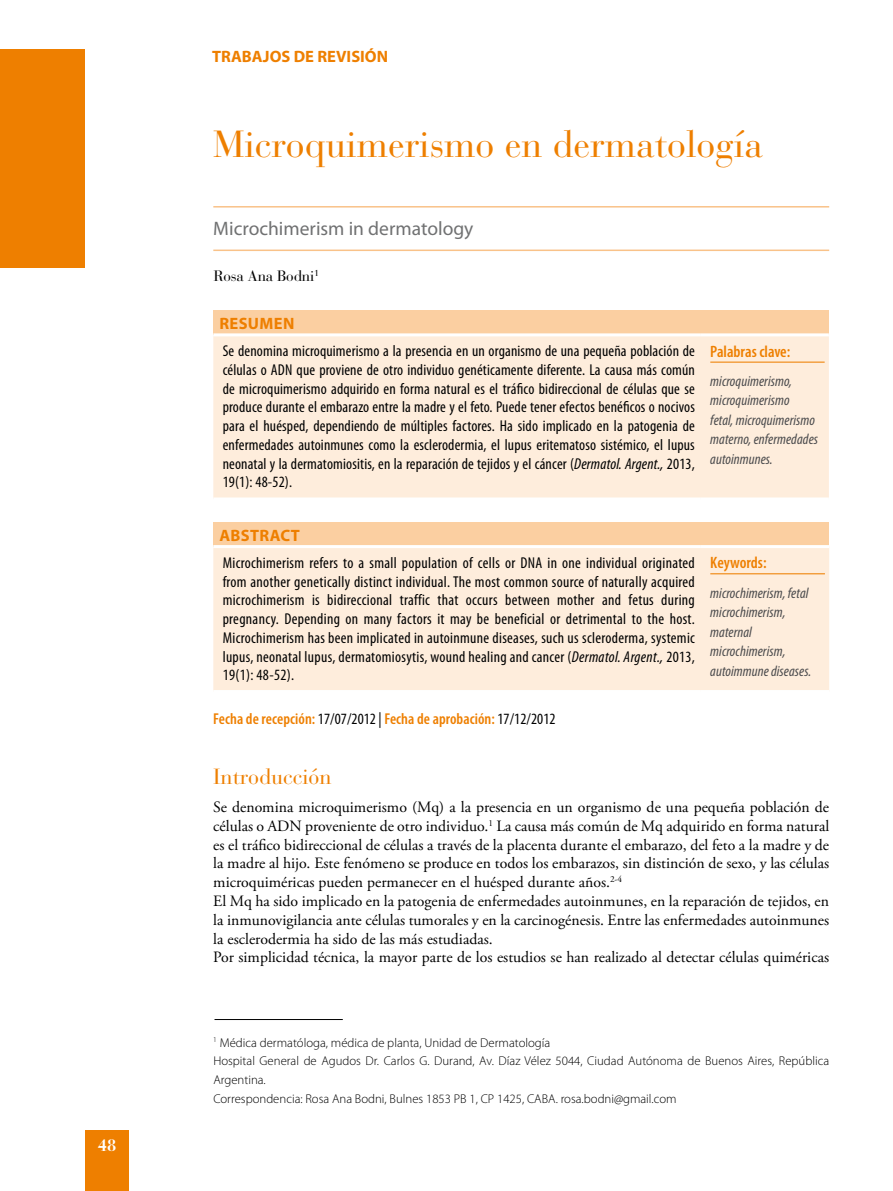
<style>
.page{position:relative;width:893px;height:1191px;background:#fff}
.page>*{position:absolute;margin:0;border:0;box-sizing:border-box;transform-origin:0 0}
.t1{font:37.5px "Bauer Bodoni";color:#ee7f00}
.t2{font:21.75px "Bauer Bodoni";color:#ee7f00}
.t3{font:19.5px "Myriad Pro";color:#707172}
.t4{font:700 16.5px "Myriad Pro";color:#ee7f00}
.t5{font:600 condensed 16.5px "Myriad Pro";color:#ee7f00}
.t6{font:700 16.5px "Myriad Pro";letter-spacing:.02em;color:#ee7f00}
.t7{font:700 16.5px "Bauer Bodoni";color:#fff}
.t8{font:condensed 15.75px/18.8px "Myriad Pro";letter-spacing:.01em;color:#000;text-align:justify}
.t9{font:15.75px/18.8px "Adobe Garamond Pro";color:#000}
.t10{font:600 condensed 15.75px "Myriad Pro";letter-spacing:.005em;color:#ee7f00}
.t11{font:italic condensed 15px/19.5px "Myriad Pro";letter-spacing:.005em;color:#4b4b4d}
.t12{font:15px "Bauer Bodoni";letter-spacing:-.01em;color:#000}
.t13{font:300 12.75px/18.8px "Myriad Pro";color:#000}
.s1{font-style:italic}
.s2{font-weight:400;color:#000}
</style>
<div class="page">
<div style="left:85px;top:1130px;width:44px;height:61px;background:#ee7f00"></div>
<div style="left:0;top:50px;width:85px;height:218px;background:#ee7f00"></div>
<hr style="left:213px;top:206px;width:616px;height:1px;background:#f9c289">
<hr style="left:213px;top:249px;width:616px;height:2px;background:#f9c289">
<div style="left:213px;top:310px;width:616px;height:25px;background:#fbcfa1"></div>
<div style="left:213px;top:336px;width:616px;height:161px;background:#feeddc"></div>
<hr style="left:213px;top:333px;width:488px;height:3px;background:#fff">
<hr style="left:701px;top:333px;width:128px;height:3px;background:#fff">
<hr style="left:710px;top:361px;width:115px;height:2px;background:#ee7f00">
<div style="left:213px;top:522px;width:616px;height:24px;background:#fbcfa1"></div>
<div style="left:213px;top:548px;width:616px;height:142px;background:#feeddc"></div>
<hr style="left:213px;top:545px;width:488px;height:3px;background:#fff">
<hr style="left:701px;top:545px;width:128px;height:3px;background:#fff">
<hr style="left:710px;top:573px;width:115px;height:1px;background:#ee7f00">
<hr style="left:215px;top:1019px;width:128px;height:1px;background:#000">
<p class="t7" style="left:98px;top:1135px;width:20px">48</p>
<p class="t4" style="left:212px;top:46px;width:177px">TRABAJOS DE REVISIÓN</p>
<h1 class="t1" style="left:213px;top:121px;width:551px">Microquimerismo en dermatología</h1>
<p class="t3" style="left:213px;top:216px;width:262px">Microchimerism in dermatology</p>
<p class="t12" style="left:214px;top:267px;width:107px">Rosa Ana Bodni<sup>1</sup></p>
<p class="t6" style="left:219px;top:312px;width:76px">RESUMEN</p>
<p class="t8" style="left:223px;top:341px;width:474px">Se denomina microquimerismo a la presencia en un organismo de una pequeña población de células o ADN que proviene de otro individuo genéticamente diferente. La causa más común de microquimerismo adquirido en forma natural es el tráfico bidireccional de células que se produce durante el embarazo entre la madre y el feto. Puede tener efectos benéficos o nocivos para el huésped, dependiendo de múltiples factores. Ha sido implicado en la patogenia de enfermedades autoinmunes como la esclerodermia, el lupus eritematoso sistémico, el lupus neonatal y la dermatomiositis, en la reparación de tejidos y el cáncer (<span class="s1">Dermatol. Argent.,</span> 2013, 19(1): 48-52).</p>
<p class="t5" style="left:710px;top:342px;width:82px">Palabras clave:</p>
<p class="t11" style="left:710px;top:371px;width:109px">microquimerismo, microquimerismo<br>fetal, microquimerismo materno, enfermedades autoinmunes.</p>
<p class="t4" style="left:219px;top:524px;width:12px">ABSTRA</p>
<p class="t4" style="left:281px;top:524px;width:20px">CT</p>
<p class="t8" style="left:223px;top:553px;width:474px">Microchimerism refers to a small population of cells or DNA in one individual originated from another genetically distinct individual. The most common source of naturally acquired microchimerism is bidireccional traffic that occurs between mother and fetus during pregnancy. Depending on many factors it may be beneficial or detrimental to the host.<br>Microchimerism has been implicated in autoinmune diseases, such us scleroderma, systemic lupus, neonatal lupus, dermatomiosytis, wound healing and cancer (<span class="s1">Dermatol. Argent.,</span> 2013, 19(1): 48-52).</p>
<p class="t5" style="left:710px;top:554px;width:58px">Keywords:</p>
<p class="t11" style="left:710px;top:582px;width:103px">microchimerism, fetal microchimerism, maternal microchimerism, autoimmune diseases.</p>
<p class="t10" style="left:213px;top:709px;width:344px">Fecha de recepción: <span class="s2">17/07/2012 |</span> Fecha de aprobación: <span class="s2">17/12/2012</span></p>
<h2 class="t2" style="left:213px;top:763px;width:120px">Introducción</h2>
<p class="t9" style="left:213px;top:798px;width:617px">Se denomina microquimerismo (Mq) a la presencia en un organismo de una pequeña población de células o ADN proveniente de otro individuo.<sup>1</sup> La causa más común de Mq adquirido en forma natural es el tráfico bidireccional de células a través de la placenta durante el embarazo, del feto a la madre y de la madre al hijo. Este fenómeno se produce en todos los embarazos, sin distinción de sexo, y las células microquiméricas pueden permanecer en el huésped durante años.<sup>2-4<br></sup>El Mq ha sido implicado en la patogenia de enfermedades autoinmunes, en la reparación de tejidos, en la inmunovigilancia ante células tumorales y en la carcinogénesis. Entre las enfermedades autoinmunes la esclerodermia ha sido de las más estudiadas.<br>Por simplicidad técnica, la mayor parte de los estudios se han realizado al detectar células quiméricas</p>
<p class="t13" style="left:213px;top:1033px;width:617px"><sup>1</sup> Médica dermatóloga, médica de planta, Unidad de Dermatología<br>Hospital General de Agudos Dr. Carlos G. Durand, Av. Díaz Vélez 5044, Ciudad Autónoma de Buenos Aires, República Argentina.<br>Correspondencia: Rosa Ana Bodni, Bulnes 1853 PB 1, CP 1425, CABA. rosa.bodni@gmail.com</p>
</div>
